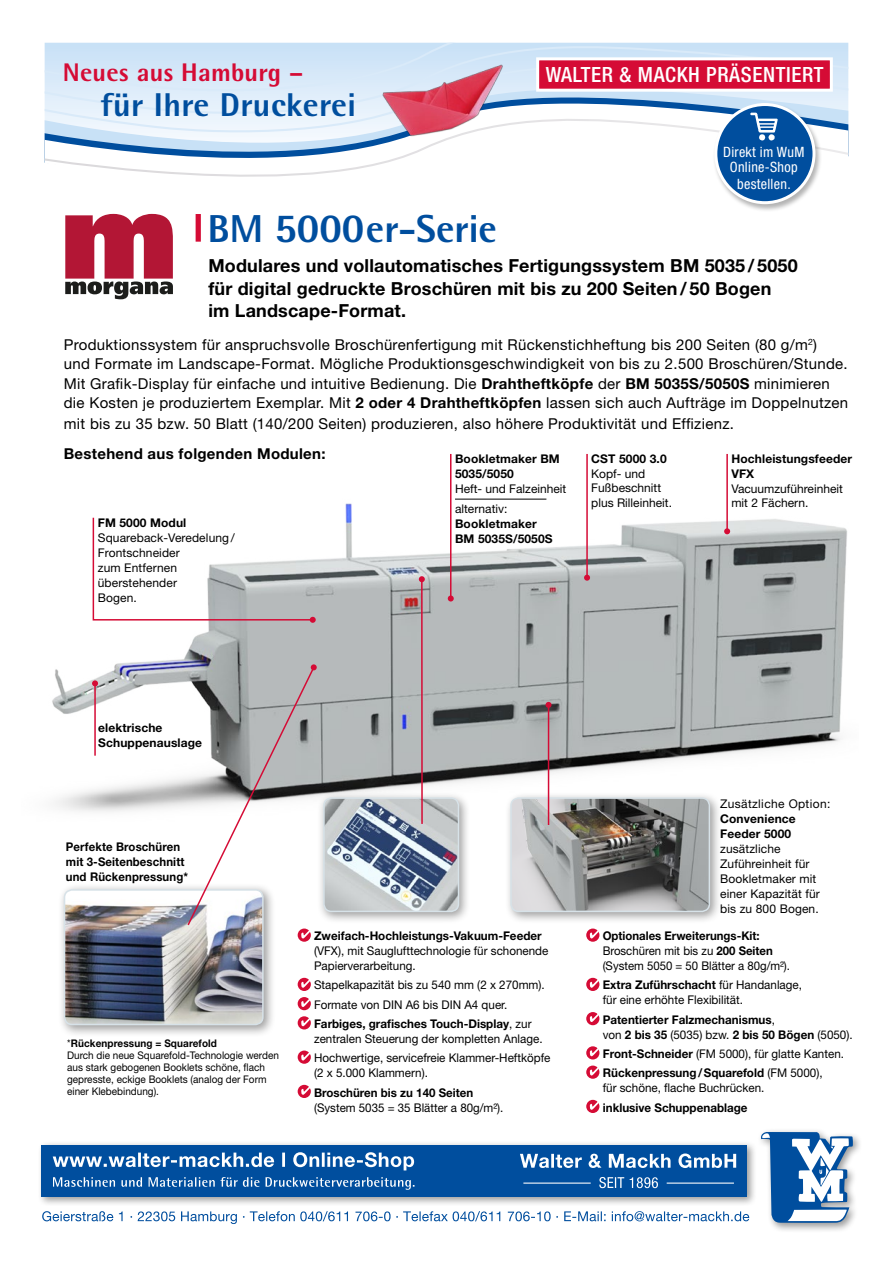
<style>
.page{position:relative;width:893px;height:1263px;background:#fff}
.page>*{position:absolute;margin:0;border:0;box-sizing:border-box;transform-origin:0 0}
.t1{font:800 39px "Rotis Semi Sans";color:#004e9e}
.t2{font:800 33px "Rotis Semi Sans";letter-spacing:.01em;color:#004e9e}
.t3{font:800 25.5px "Rotis Semi Sans";letter-spacing:.01em;color:#d50b35}
.t4{font:500 condensed 21px "Helvetica Neue LT";letter-spacing:.03em;color:#fff}
.t5{font:700 18px/22.5px "Helvetica Neue LT";letter-spacing:.01em;color:#000}
.t6{font:15px/19.5px "Helvetica Neue LT";letter-spacing:.02em;color:#000}
.t7{font:700 15px "Helvetica Neue LT";letter-spacing:.02em;color:#000}
.t8{font:condensed 14.25px/15px "Helvetica Neue LT";letter-spacing:.02em;color:#fff;text-align:center}
.t9{font:12px/15px "Helvetica Neue LT";color:#000}
.t10{font:700 12px/15px "Helvetica Neue LT";letter-spacing:.01em;color:#000}
.t11{font:12px/15px "Helvetica Neue LT";color:#000;scale:.95 1}
.t12{font:700 12px/15px "Helvetica Neue LT";letter-spacing:.01em;color:#000;scale:.95 1}
.t13{font:12px "Helvetica Neue LT";color:#000;scale:.96 1}
.t14{font:700 12px "Helvetica Neue LT";letter-spacing:.01em;color:#000;scale:.96 1}
.t15{font:12px "Helvetica Neue LT";letter-spacing:.03em;color:#000}
.t16{font:10.5px/12px "Helvetica Neue LT";color:#000;scale:.95 1}
.s1{font-size:41.25px}
.s2{font-weight:700}
.s3{font-weight:400}
</style>
<div class="page">
<div style="left:757px;top:1128px;width:106px;height:105px;background:#000;opacity:.4"></div>
<svg style="left:761px;top:1132px;width:92px;height:91px"></svg>
<div style="left:37px;top:1140px;width:721px;height:66px;background:#000;opacity:.4"></div>
<div style="left:42px;top:1145px;width:705px;height:51px;background:#004e9e"></div>
<svg style="left:53px;top:1177px;width:361px;height:13px"></svg>
<svg style="left:42px;top:1211px;width:707px;height:13px"></svg>
<svg style="left:53px;top:1152px;width:361px;height:18px"></svg>
<svg style="left:599px;top:1177px;width:59px;height:11px"></svg>
<svg style="left:520px;top:1153px;width:216px;height:15px"></svg>
<hr style="left:523px;top:1182px;width:68px;height:2px;background:#fff">
<hr style="left:667px;top:1182px;width:67px;height:2px;background:#fff">
<svg style="left:45px;top:119px;width:803px;height:3px"></svg>
<svg style="left:45px;top:95px;width:803px;height:24px"></svg>
<svg style="left:45px;top:122px;width:803px;height:55px"></svg>
<svg style="left:45px;top:43px;width:803px;height:52px;background:#d4b6cc"></svg>
<img style="left:375px;top:60px;width:131px;height:81px">
<div style="left:712px;top:102px;width:110px;height:110px;background:#000;opacity:.3"></div>
<div style="left:716px;top:105px;width:98px;height:98px;background:#004e9e;border-radius:50%"></div>
<div style="left:714px;top:103px;width:101px;height:101px;border:3px solid #fff;border-radius:50%"></div>
<svg style="left:750px;top:113px;width:28px;height:27px"></svg>
<img style="left:52px;top:489px;width:795px;height:323px">
<div style="left:196px;top:214px;width:5px;height:28px;background:#d50b35"></div>
<svg style="left:65px;top:214px;width:108px;height:85px"></svg>
<div style="left:317px;top:791px;width:154px;height:133px;background:#000;opacity:.4"></div>
<img style="left:324px;top:798px;width:134px;height:113px">
<div style="left:323px;top:797px;width:136px;height:115px;border:2px solid #d7e2e8;border-radius:8px"></div>
<div style="left:504px;top:791px;width:218px;height:133px;background:#000;opacity:.4"></div>
<img style="left:511px;top:798px;width:198px;height:113px">
<div style="left:510px;top:797px;width:200px;height:115px;border:2px solid #d7e2e8;border-radius:8px"></div>
<hr style="left:455px;top:499px;width:91px;height:1px;background:#000">
<hr style="left:726px;top:454px;width:2px;height:77px;background:#d50b35">
<svg style="left:724px;top:528px;width:6px;height:6px"></svg>
<hr style="left:586px;top:454px;width:2px;height:124px;background:#d50b35">
<svg style="left:584px;top:575px;width:6px;height:6px"></svg>
<hr style="left:450px;top:454px;width:1px;height:144px;background:#d50b35">
<svg style="left:448px;top:595px;width:6px;height:6px"></svg>
<hr style="left:421px;top:579px;width:2px;height:245px;background:#d50b35">
<svg style="left:419px;top:576px;width:6px;height:6px"></svg>
<hr style="left:548px;top:705px;width:1px;height:120px;background:#d50b35">
<svg style="left:546px;top:702px;width:6px;height:6px"></svg>
<svg style="left:92px;top:516px;width:224px;height:107px"></svg>
<hr style="left:94px;top:683px;width:2px;height:73px;background:#d50b35">
<svg style="left:92px;top:680px;width:6px;height:6px"></svg>
<div style="left:58px;top:883px;width:218px;height:154px;background:#000;opacity:.4"></div>
<img style="left:65px;top:890px;width:198px;height:134px">
<div style="left:64px;top:889px;width:200px;height:136px;border:2px solid #d7e2e8;border-radius:8px"></div>
<svg style="left:298px;top:928px;width:13px;height:14px"></svg>
<svg style="left:186px;top:664px;width:131px;height:274px"></svg>
<svg style="left:298px;top:978px;width:13px;height:13px"></svg>
<svg style="left:301px;top:979px;width:9px;height:9px"></svg>
<svg style="left:298px;top:997px;width:13px;height:13px"></svg>
<svg style="left:301px;top:998px;width:9px;height:9px"></svg>
<svg style="left:298px;top:1016px;width:13px;height:13px"></svg>
<svg style="left:301px;top:1018px;width:9px;height:8px"></svg>
<svg style="left:298px;top:1050px;width:13px;height:14px"></svg>
<svg style="left:301px;top:1052px;width:9px;height:8px"></svg>
<svg style="left:298px;top:1085px;width:13px;height:13px"></svg>
<svg style="left:301px;top:1086px;width:9px;height:9px"></svg>
<svg style="left:586px;top:928px;width:13px;height:14px"></svg>
<svg style="left:590px;top:930px;width:9px;height:8px"></svg>
<svg style="left:586px;top:978px;width:13px;height:13px"></svg>
<svg style="left:590px;top:979px;width:9px;height:9px"></svg>
<svg style="left:586px;top:1012px;width:13px;height:13px"></svg>
<svg style="left:590px;top:1013px;width:9px;height:9px"></svg>
<svg style="left:586px;top:1046px;width:13px;height:13px"></svg>
<svg style="left:590px;top:1048px;width:9px;height:8px"></svg>
<svg style="left:586px;top:1065px;width:13px;height:14px"></svg>
<svg style="left:590px;top:1067px;width:9px;height:8px"></svg>
<svg style="left:586px;top:1100px;width:13px;height:13px"></svg>
<svg style="left:590px;top:1101px;width:9px;height:9px"></svg>
<h3 class="t3" style="left:63px;top:56px;width:242px">Neues aus Hamburg –</h3>
<h3 class="t4" style="left:546px;top:62px;width:279px">WALTER &amp; MACKH PRÄSENTIERT</h3>
<h2 class="t2" style="left:101px;top:84px;width:257px">für Ihre Druckerei</h2>
<p class="t8" style="left:723px;top:144px;width:83px">Direkt im WuM<br>Online-Shop</p>
<p class="t8" style="left:737px;top:176px;width:55px">bestellen.</p>
<h1 class="t1" style="left:208px;top:204px;width:291px">BM <span class="s1">5000</span>er-Serie</h1>
<h3 class="t5" style="left:208px;top:254px;width:591px">Modulares und vollautomatisches Fertigungssystem BM 5035 / 5050 für digital gedruckte Broschüren mit bis zu 200 Seiten/ 50 Bogen<br>im Landscape-Format.</h3>
<p class="t6" style="left:64px;top:335px;width:786px">Produktionssystem für anspruchsvolle Broschürenfertigung mit Rückenstichheftung bis 200 Seiten (80 g/m<sup>2</sup>)<br>und Formate im Landscape-Format. Mögliche Produktionsgeschwindigkeit von bis zu 2.500 Broschüren/Stunde.<br>Mit Grafik-Display für einfache und intuitive Bedienung. Die <span class="s2">Drahtheftköpfe</span> der <span class="s2">BM 5035S/5050S</span> minimieren die Kosten je produziertem Exemplar. Mit <span class="s2">2 oder 4 Drahtheftköpfen</span> lassen sich auch Aufträge im Doppelnutzen</p>
<p class="t6" style="left:64px;top:414px;width:672px">mit bis zu 35 bzw. 50 Blatt (140/200 Seiten) produzieren, also höhere Produktivität und Effizienz.</p>
<p class="t7" style="left:64px;top:444px;width:263px">Bestehend aus folgenden Modulen:</p>
<p class="t10" style="left:731px;top:451px;width:122px">Hochleistungsfeeder<br>VFX</p>
<p class="t9" style="left:731px;top:481px;width:113px;line-height:14.4px">Vacuumzuführeinheit mit 2 Fächern.</p>
<p class="t10" style="left:591px;top:451px;width:77px">CST 5000 3.0</p>
<p class="t9" style="left:591px;top:466px;width:82px;line-height:14.4px">Kopf- und<br>Fußbeschnitt plus Rilleinheit.</p>
<p class="t10" style="left:455px;top:451px;width:106px">Bookletmaker BM<br>5035/5050</p>
<p class="t9" style="left:455px;top:478px;width:113px;line-height:20.4px">Heft- und Falzeinheit alternativ:</p>
<p class="t10" style="left:455px;top:516px;width:99px">Bookletmaker<br>BM 5035S/5050S</p>
<p class="t10" style="left:98px;top:515px;width:90px">FM 5000 Modul</p>
<p class="t9" style="left:98px;top:530px;width:139px">Squareback-Veredelung /<br>Frontschneider<br>zum Entfernen überstehender<br>Bogen.</p>
<p class="t10" style="left:98px;top:720px;width:105px">elektrische<br>Schuppenauslage</p>
<p class="t12" style="left:66px;top:839px;width:130px">Perfekte Broschüren mit 3-Seitenbeschnitt und Rückenpressung*</p>
<p class="t16" style="left:67px;top:1037px;width:224px">*<span class="s2">Rückenpressung = Squarefold<br></span>Durch die neue Squarefold-Technologie werden aus stark gebogenen Booklets schöne, flach gepresste, eckige Booklets (analog der Form einer Klebebindung).</p>
<p class="t10" style="left:314px;top:928px;width:229px">Zweifach-Hochleistungs-Vakuum-Feeder</p>
<p class="t9" style="left:314px;top:943px;width:236px">(VFX), mit Sauglufttechnologie für schonende<br>Papierverarbeitung.</p>
<p class="t9" style="left:314px;top:975px;width:232px;line-height:19.2px">Stapelkapazität bis zu 540 mm (2 x 270mm).<br>Formate von DIN A6 bis DIN A4 quer.<br><span class="s2">Farbiges, grafisches Touch-Display</span>, zur</p>
<p class="t9" style="left:314px;top:1029px;width:238px;line-height:19.2px">zentralen Steuerung der kompletten Anlage.<br>Hochwertige, servicefreie Klammer-Heftköpfe</p>
<p class="t9" style="left:314px;top:1065px;width:115px">(2 x 5.000 Klammern).</p>
<p class="t14" style="left:314px;top:1085px;width:167px">Broschüren bis zu 140 Seiten</p>
<p class="t13" style="left:314px;top:1100px;width:199px">(System 5035 = 35 Blätter a 80g/m²).</p>
<p class="t15" style="left:720px;top:796px;width:112px">Zusätzliche Option:</p>
<p class="t10" style="left:720px;top:811px;width:77px">Convenience<br>Feeder 5000</p>
<p class="t9" style="left:720px;top:841px;width:101px">zusätzliche<br>Zuführeinheit für<br>Bookletmaker mit einer Kapazität für bis zu 800 Bogen.</p>
<p class="t11" style="left:603px;top:928px;width:199px"><span class="s2">Optionales Erweiterungs-Kit:<br></span>Broschüren mit bis zu <span class="s2">200 Seiten </span>(System 5050 = 50 Blätter a 80g/m²).</p>
<p class="t9" style="left:603px;top:977px;width:201px"><span class="s2">Extra Zuführschacht</span> für Handanlage, für eine erhöhte Flexibilität.</p>
<p class="t10" style="left:603px;top:1012px;width:251px">Patentierter Falzmechanismus<span class="s3">,<br>von</span> 2 bis 35 <span class="s3">(5035) bzw.</span> 2 bis 50 Bögen <span class="s3">(5050).</span></p>
<p class="t10" style="left:603px;top:1044px;width:243px;line-height:19.2px">Front-Schneider <span class="s3">(FM 5000), für glatte Kanten.<br></span>Rückenpressung/Squarefold <span class="s3">(FM 5000),</span></p>
<p class="t9" style="left:603px;top:1080px;width:163px">für schöne, flache Buchrücken.</p>
<p class="t10" style="left:603px;top:1099px;width:146px">inklusive Schuppenablage</p>
</div>
